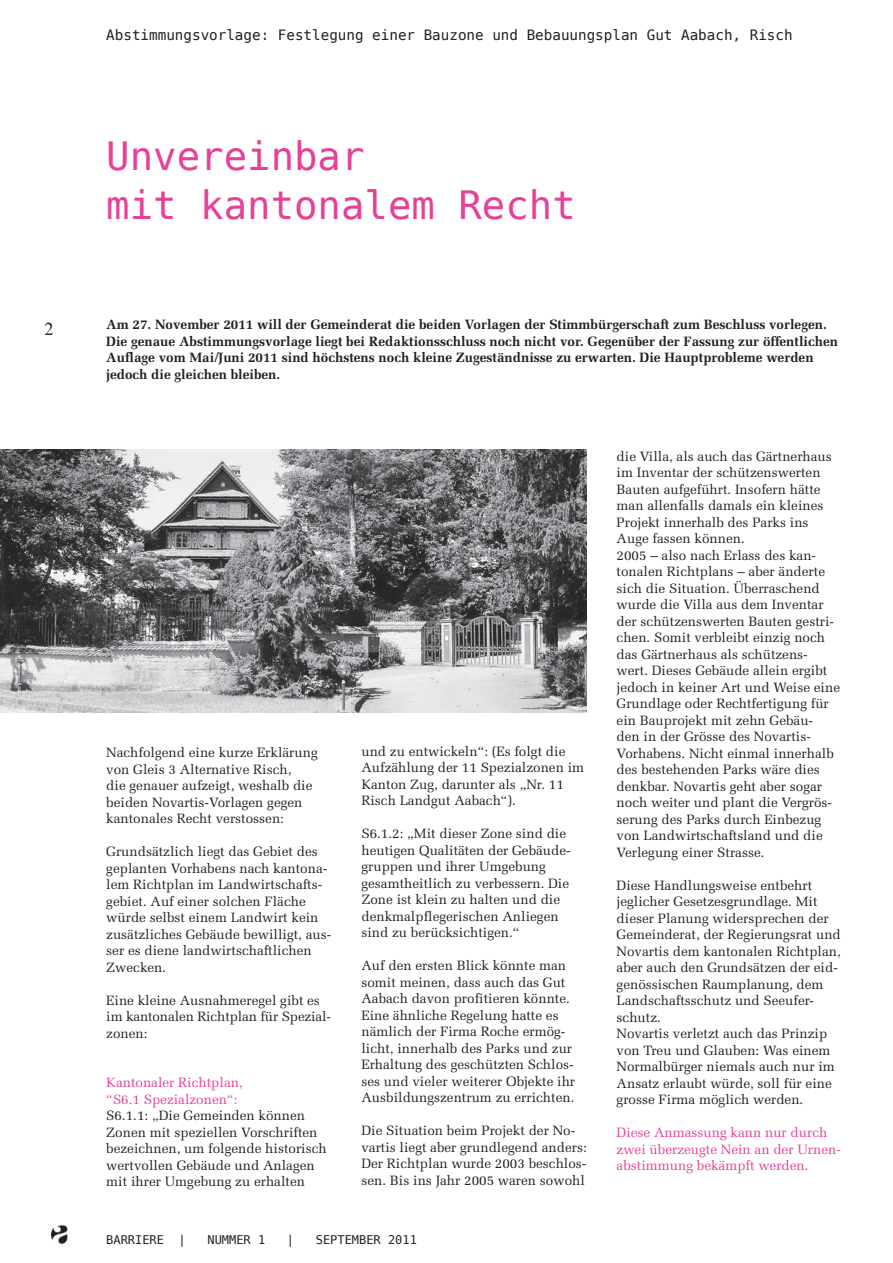
<style>
.page{position:relative;width:893px;height:1263px;background:#fff}
.page>*{position:absolute;margin:0;border:0;box-sizing:border-box;transform-origin:0 0}
.t1{font:39px/49.5px "Bitstream Vera Sans Mono";color:#e64097}
.t2{font:14.25px "Bitstream Vera Sans Mono";color:#231f20}
.t3{font:13.5px/16.5px "Melior";color:#231f20}
.t4{font:700 13.5px/16.5px "Melior";color:#231f20}
.t5{font:13.5px/16.5px "Melior";color:#e64097}
.t6{font:12px "Bitstream Vera Sans Mono";color:#231f20}
</style>
<div class="page">
<img style="left:51px;top:1224px;width:17px;height:21px">
<img style="left:0;top:449px;width:587px;height:263px">
<p class="t2" style="left:106px;top:27px;width:688px">Abstimmungsvorlage: Festlegung einer Bauzone und Bebauungsplan Gut Aabach, Risch</p>
<h1 class="t1" style="left:106px;top:131px;width:471px">Unvereinbar<br>mit kantonalem Recht</h1>
<p class="t4" style="left:106px;top:317px;width:733px">Am 27. November 2011 will der Gemeinderat die beiden Vorlagen der Stimmbürgerschaft zum Beschluss vorlegen.<br>Die genaue Abstimmungsvorlage liegt bei Redaktionsschluss noch nicht vor. Gegenüber der Fassung zur öffentlichen Auflage vom Mai/Juni 2011 sind höchstens noch kleine Zugeständnisse zu erwarten. Die Hauptprobleme werden jedoch die gleichen bleiben.</p>
<p class="t3" style="left:106px;top:745px;width:213px">Nachfolgend eine kurze Erklärung von Gleis 3 Alternative Risch,<br>die genauer aufzeigt, weshalb die beiden Novartis-Vorlagen gegen kantonales Recht verstossen:</p>
<p class="t3" style="left:106px;top:844px;width:226px">Grundsätzlich liegt das Gebiet des geplanten Vorhabens nach kantona&shy;lem Richtplan im Landwirtschafts&shy;gebiet. Auf einer solchen Fläche würde selbst einem Landwirt kein zusätzliches Gebäude bewilligt, aus&shy;ser es diene landwirtschaftlichen<br>Zwecken.</p>
<p class="t3" style="left:106px;top:993px;width:226px">Eine kleine Ausnahmeregel gibt es im kantonalen Richtplan für Spezial&shy;zonen:</p>
<p class="t5" style="left:106px;top:1075px;width:138px">Kantonaler Richtplan, “S6.1 Spezialzonen“:</p>
<p class="t3" style="left:106px;top:1108px;width:222px">S6.1.1: „Die Gemeinden können Zonen mit speziellen Vorschriften bezeichnen, um folgende historisch wertvollen Gebäude und Anlagen mit ihrer Umgebung zu erhalten</p>
<p class="t3" style="left:361px;top:744px;width:224px">und zu entwickeln“: (Es folgt die<br>Aufzählung der 11 Spezialzonen im<br>Kanton Zug, darunter als „Nr. 11<br>Risch Landgut Aabach“).</p>
<p class="t3" style="left:361px;top:826px;width:211px">S6.1.2: „Mit dieser Zone sind die heutigen Qualitäten der Gebäude&shy;gruppen und ihrer Umgebung gesamtheitlich zu verbessern. Die<br>Zone ist klein zu halten und die denkmalpflegerischen Anliegen sind zu berücksichtigen.“</p>
<p class="t3" style="left:361px;top:958px;width:215px">Auf den ersten Blick könnte man somit meinen, dass auch das Gut Aabach davon profitieren könnte.<br>Eine ähnliche Regelung hatte es nämlich der Firma Roche ermög&shy;licht, innerhalb des Parks und zur Erhaltung des geschützten Schlos&shy;ses und vieler weiterer Objekte ihr Ausbildungszentrum zu errichten.</p>
<p class="t3" style="left:361px;top:1123px;width:227px">Die Situation beim Projekt der No&shy;vartis liegt aber grundlegend anders:<br>Der Richtplan wurde 2003 beschlos&shy;sen. Bis ins Jahr 2005 waren sowohl</p>
<p class="t6" style="left:106px;top:1233px;width:81px">BARRIERE |</p>
<p class="t6" style="left:207px;top:1233px;width:59px">NUMMER 1</p>
<p class="t6" style="left:287px;top:1233px;width:9px">|</p>
<p class="t6" style="left:316px;top:1233px;width:103px">SEPTEMBER 2011</p>
<p class="t3" style="left:617px;top:449px;width:225px">die Villa, als auch das Gärtnerhaus im Inventar der schützenswerten<br>Bauten aufgeführt. Insofern hätte man allenfalls damals ein kleines<br>Projekt innerhalb des Parks ins<br>Auge fassen können.<br>2005 – also nach Erlass des kan&shy;tonalen Richtplans – aber änderte sich die Situation. Überraschend wurde die Villa aus dem Inventar der schützenswerten Bauten gestri&shy;chen. Somit verbleibt einzig noch das Gärtnerhaus als schützens&shy;wert. Dieses Gebäude allein ergibt jedoch in keiner Art und Weise eine<br>Grundlage oder Rechtfertigung für ein Bauprojekt mit zehn Gebäu-<br>den in der Grösse des Novartis-<br>Vorhabens. Nicht einmal innerhalb des bestehenden Parks wäre dies denkbar. Novartis geht aber sogar noch weiter und plant die Vergrös&shy;serung des Parks durch Einbezug von Landwirtschaftsland und die<br>Verlegung einer Strasse.</p>
<p class="t3" style="left:617px;top:878px;width:226px">Diese Handlungsweise entbehrt jeglicher Gesetzesgrundlage. Mit dieser Planung widersprechen der<br>Gemeinderat, der Regierungsrat und<br>Novartis dem kantonalen Richtplan, aber auch den Grundsätzen der eid&shy;genössischen Raumplanung, dem<br>Landschaftsschutz und Seeufer&shy;schutz.<br>Novartis verletzt auch das Prinzip von Treu und Glauben: Was einem<br>Normalbürger niemals auch nur im<br>Ansatz erlaubt würde, soll für eine grosse Firma möglich werden.</p>
<p class="t5" style="left:617px;top:1125px;width:226px">Diese Anmassung kann nur durch zwei überzeugte Nein an der Urnen&shy;abstimmung bekämpft werden.</p>
</div>
